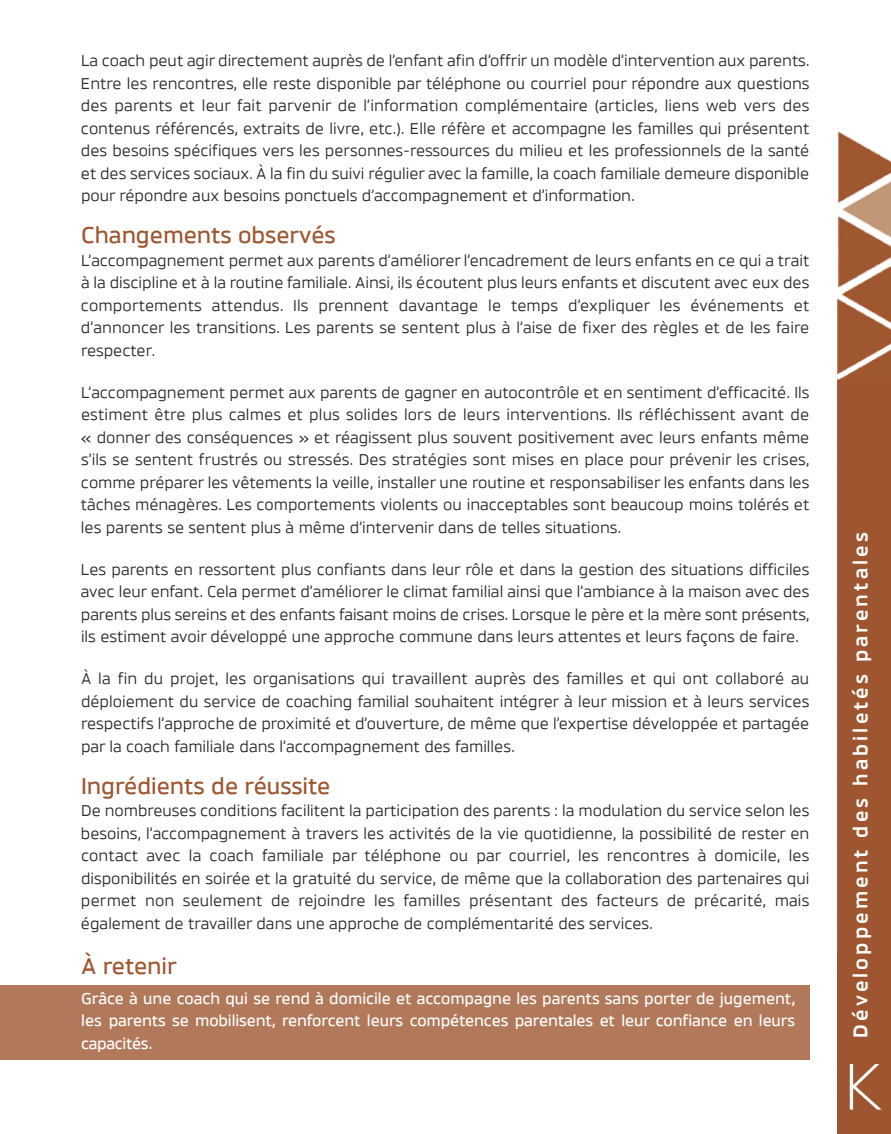
<style>
.page{position:relative;width:891px;height:1134px;background:#fff}
.page>*{position:absolute;margin:0;border:0;box-sizing:border-box;transform-origin:0 0}
.t1{font:69px "Brokman";color:#fff}
.t2{font:500 24px "Brokman";color:#9e5630}
.t3{font:700 21px "Brokman";letter-spacing:.15em;color:#fff}
.t4{font:16.5px/22.5px "Brokman";color:#272627;text-align:justify}
.t5{font:500 16.5px/22.5px "Brokman";letter-spacing:-.005em;color:#fff;text-align:justify}
</style>
<div class="page">
<div style="left:0;top:985px;width:810px;height:74px;background:#b2785a"></div>
<img style="left:837px;top:131px;width:54px;height:1003px">
<p class="t4" style="left:81px;top:51px;width:730px">La coach peut agir directement auprès de l’enfant afin d’offrir un modèle d’intervention aux parents.<br>Entre les rencontres, elle reste disponible par téléphone ou courriel pour répondre aux questions des parents et leur fait parvenir de l’information complémentaire (articles, liens web vers des contenus référencés, extraits de livre, etc.). Elle réfère et accompagne les familles qui présentent des besoins spécifiques vers les personnes-ressources du milieu et les professionnels de la santé et des services sociaux. À la fin du suivi régulier avec la famille, la coach familiale demeure disponible pour répondre aux besoins ponctuels d’accompagnement et d’information.</p>
<h2 class="t2" style="left:81px;top:227px;width:256px">Changements observés</h2>
<p class="t4" style="left:81px;top:250px;width:730px">L’accompagnement permet aux parents d’améliorer l’encadrement de leurs enfants en ce qui a trait à la discipline et à la routine familiale. Ainsi, ils écoutent plus leurs enfants et discutent avec eux des comportements attendus. Ils prennent davantage le temps d’expliquer les événements et d’annoncer les transitions. Les parents se sentent plus à l’aise de fixer des règles et de les faire respecter.</p>
<p class="t4" style="left:81px;top:382px;width:730px">L’accompagnement permet aux parents de gagner en autocontrôle et en sentiment d’efficacité. Ils estiment être plus calmes et plus solides lors de leurs interventions. Ils réfléchissent avant de « donner des conséquences » et réagissent plus souvent positivement avec leurs enfants même s’ils se sentent frustrés ou stressés. Des stratégies sont mises en place pour prévenir les crises, comme préparer les vêtements la veille, installer une routine et responsabiliser les enfants dans les tâches ménagères. Les comportements violents ou inacceptables sont beaucoup moins tolérés et les parents se sentent plus à même d’intervenir dans de telles situations.</p>
<p class="t4" style="left:81px;top:559px;width:730px">Les parents en ressortent plus confiants dans leur rôle et dans la gestion des situations difficiles avec leur enfant. Cela permet d’améliorer le climat familial ainsi que l’ambiance à la maison avec des parents plus sereins et des enfants faisant moins de crises. Lorsque le père et la mère sont présents, ils estiment avoir développé une approche commune dans leurs attentes et leurs façons de faire.</p>
<p class="t4" style="left:81px;top:669px;width:730px">À la fin du projet, les organisations qui travaillent auprès des familles et qui ont collaboré au déploiement du service de coaching familial souhaitent intégrer à leur mission et à leurs services respectifs l’approche de proximité et d’ouverture, de même que l’expertise développée et partagée par la coach familiale dans l’accompagnement des familles.</p>
<h2 class="t2" style="left:81px;top:777px;width:251px">Ingrédients de réussite</h2>
<p class="t4" style="left:81px;top:801px;width:730px">De nombreuses conditions facilitent la participation des parents : la modulation du service selon les besoins, l’accompagnement à travers les activités de la vie quotidienne, la possibilité de rester en contact avec la coach familiale par téléphone ou par courriel, les rencontres à domicile, les disponibilités en soirée et la gratuité du service, de même que la collaboration des partenaires qui permet non seulement de rejoindre les familles présentant des facteurs de précarité, mais également de travailler dans une approche de complémentarité des services.</p>
<h2 class="t2" style="left:81px;top:957px;width:97px">À retenir</h2>
<p class="t5" style="left:81px;top:988px;width:716px">Grâce à une coach qui se rend à domicile et accompagne les parents sans porter de jugement, les parents se mobilisent, renforcent leurs compétences parentales et leur confiance en leurs capacités.</p>
<p class="t3" style="left:853px;top:1038px;width:507px;rotate:-90deg">Développement des habiletés parentales</p>
<h1 class="t1" style="left:844px;top:1061px;width:41px">K</h1>
</div>
